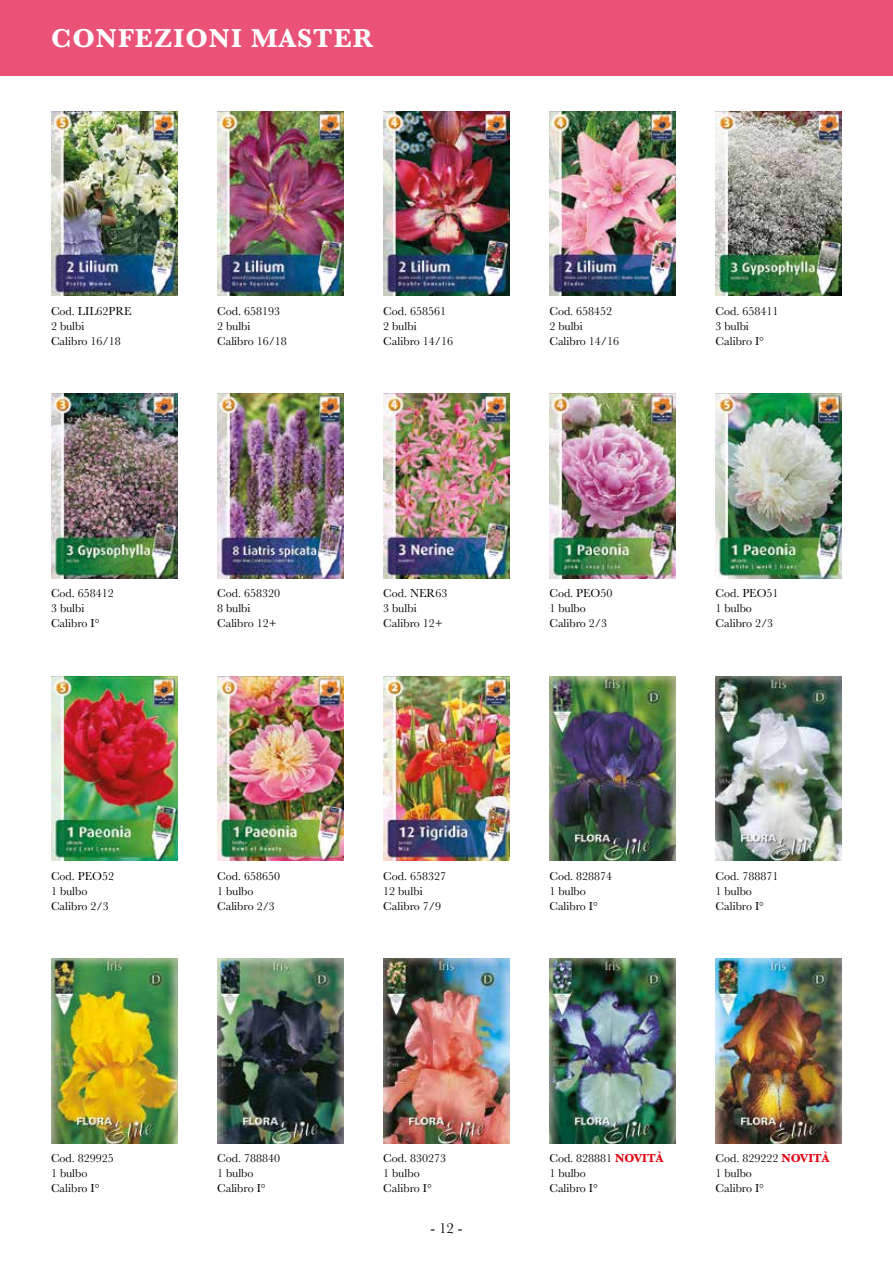
<style>
.page{position:relative;width:893px;height:1263px;background:#fff}
.page>*{position:absolute;margin:0;border:0;box-sizing:border-box;transform-origin:0 0}
.t1{font:700 27px "Baskerville";letter-spacing:.04em;color:#fff}
.t2{font:15px "Baskerville";color:#000}
.t3{font:12px/15px "Baskerville";color:#000}
.s1{font-weight:700;color:#e30613}
</style>
<div class="page">
<div style="left:0;top:0;width:893px;height:75px;background:#ea5278"></div>
<img style="left:51px;top:111px;width:126px;height:185px">
<img style="left:383px;top:111px;width:127px;height:185px">
<img style="left:217px;top:111px;width:127px;height:185px">
<img style="left:549px;top:111px;width:127px;height:185px">
<img style="left:716px;top:111px;width:126px;height:185px">
<img style="left:51px;top:394px;width:126px;height:184px">
<img style="left:383px;top:394px;width:127px;height:184px">
<img style="left:217px;top:394px;width:127px;height:184px">
<img style="left:549px;top:394px;width:127px;height:184px">
<img style="left:716px;top:394px;width:126px;height:184px">
<img style="left:51px;top:676px;width:126px;height:185px">
<img style="left:383px;top:676px;width:127px;height:185px">
<img style="left:217px;top:676px;width:127px;height:185px">
<img style="left:549px;top:676px;width:127px;height:185px">
<img style="left:716px;top:676px;width:126px;height:185px">
<img style="left:51px;top:959px;width:126px;height:184px">
<img style="left:383px;top:959px;width:127px;height:184px">
<img style="left:217px;top:959px;width:127px;height:184px">
<img style="left:549px;top:959px;width:127px;height:184px">
<img style="left:716px;top:959px;width:126px;height:184px">
<h1 class="t1" style="left:51px;top:20px;width:324px">CONFEZIONI MASTER</h1>
<p class="t3" style="left:51px;top:304px;width:82px">Cod. LIL62PRE<br>2 bulbi<br>Calibro 16/18</p>
<p class="t3" style="left:383px;top:304px;width:71px">Cod. 658561<br>2 bulbi<br>Calibro 14/16</p>
<p class="t3" style="left:217px;top:304px;width:71px">Cod. 658193<br>2 bulbi<br>Calibro 16/18</p>
<p class="t3" style="left:549px;top:304px;width:71px">Cod. 658452<br>2 bulbi<br>Calibro 14/16</p>
<p class="t3" style="left:715px;top:304px;width:64px">Cod. 658411<br>3 bulbi<br>Calibro I°</p>
<p class="t3" style="left:51px;top:586px;width:64px">Cod. 658412<br>3 bulbi<br>Calibro I°</p>
<p class="t3" style="left:383px;top:586px;width:66px">Cod. NER63<br>3 bulbi<br>Calibro 12+</p>
<p class="t3" style="left:217px;top:586px;width:64px">Cod. 658320<br>8 bulbi<br>Calibro 12+</p>
<p class="t3" style="left:549px;top:586px;width:65px">Cod. PEO50<br>1 bulbo<br>Calibro 2/3</p>
<p class="t3" style="left:715px;top:586px;width:65px">Cod. PEO51<br>1 bulbo<br>Calibro 2/3</p>
<p class="t3" style="left:51px;top:869px;width:65px">Cod. PEO52<br>1 bulbo<br>Calibro 2/3</p>
<p class="t3" style="left:383px;top:869px;width:64px">Cod. 658327<br>12 bulbi<br>Calibro 7/9</p>
<p class="t3" style="left:217px;top:869px;width:64px">Cod. 658650<br>1 bulbo<br>Calibro 2/3</p>
<p class="t3" style="left:549px;top:869px;width:64px">Cod. 828874<br>1 bulbo<br>Calibro I°</p>
<p class="t3" style="left:715px;top:869px;width:64px">Cod. 788871<br>1 bulbo<br>Calibro I°</p>
<p class="t3" style="left:217px;top:1151px;width:64px">Cod. 788840<br>1 bulbo<br>Calibro I°</p>
<p class="t3" style="left:549px;top:1151px;width:115px">Cod. 828881 <span class="s1">NOVITÀ<br></span>1 bulbo<br>Calibro I°</p>
<p class="t3" style="left:715px;top:1151px;width:115px">Cod. 829222 <span class="s1">NOVITÀ<br></span>1 bulbo<br>Calibro I°</p>
<p class="t2" style="left:431px;top:1219px;width:33px">- 12 -</p>
<p class="t3" style="left:51px;top:1151px;width:64px">Cod. 829925<br>1 bulbo<br>Calibro I°</p>
<p class="t3" style="left:383px;top:1151px;width:64px">Cod. 830273<br>1 bulbo<br>Calibro I°</p>
</div>
